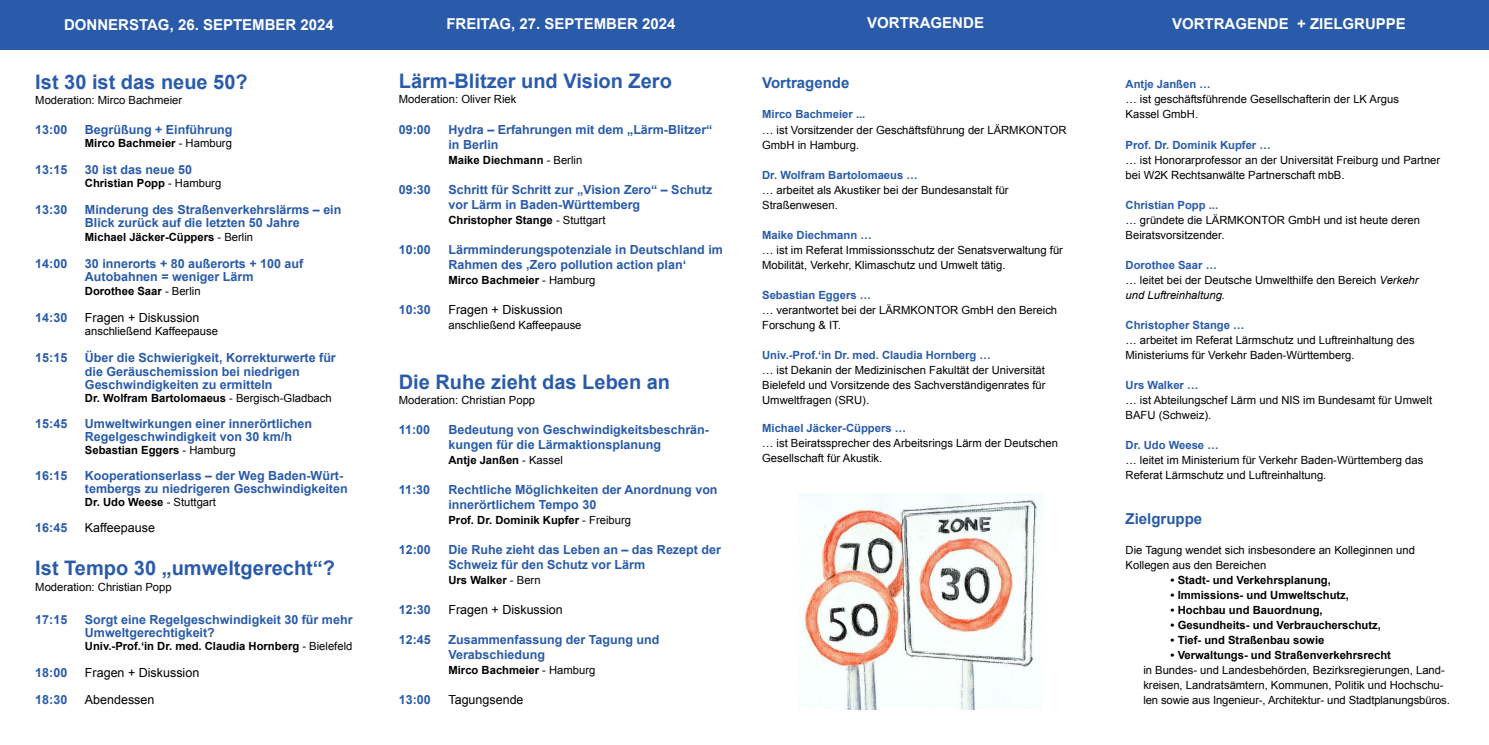
<style>
.page{position:relative;width:1489px;height:745px;background:#fff}
.page>*{position:absolute;margin:0;border:0;box-sizing:border-box;transform-origin:0 0}
.t1{font:700 20px "Arial";color:#295baa}
.t2{font:700 15px "Arial";color:#fff}
.t3{font:700 15px "Arial";color:#295baa}
.t4{font:700 12.5px/13.5px "Arial";color:#295baa}
.t5{font:12.5px "Arial";color:#000101}
.t6{font:11.25px/15px "Arial";color:#000}
.t7{font:700 11.25px "Arial";color:#000}
.t8{font:700 11.25px "Arial";color:#295baa}
.t9{font:11.25px "Arial";color:#000101}
.s1{font-weight:400}
.s2{font-weight:700;color:#295baa}
.s3{font-style:italic}
</style>
<div class="page">
<div style="left:0;top:0;width:1488px;height:50px;background:#295baa"></div>
<img style="left:798px;top:493px;width:244px;height:216px">
<h2 class="t2" style="left:64px;top:15px;width:271px">DONNERSTAG, 26. SEPTEMBER 2024</h2>
<h1 class="t1" style="left:35px;top:69px;width:214px">Ist 30 ist das neue 50?</h1>
<p class="t6" style="left:35px;top:93px;width:148px">Moderation: Mirco Bachmeier</p>
<p class="t4" style="left:35px;top:123px;width:33px">13:00</p>
<p class="t4" style="left:85px;top:123px;width:149px">Begrüßung + Einführung</p>
<p class="t7" style="left:85px;top:136px;width:148px">Mirco Bachmeier <span class="s1">- Hamburg</span></p>
<p class="t4" style="left:35px;top:163px;width:33px">13:15</p>
<p class="t4" style="left:85px;top:163px;width:108px">30 ist das neue 50</p>
<p class="t7" style="left:85px;top:175px;width:138px">Christian Popp <span class="s1">- Hamburg</span></p>
<p class="t4" style="left:35px;top:203px;width:33px">13:30</p>
<p class="t4" style="left:85px;top:203px;width:258px">Minderung des Straßenverkehrslärms – ein<br>Blick zurück auf die letzten 50 Jahre</p>
<p class="t7" style="left:85px;top:229px;width:170px">Michael Jäcker-Cüppers <span class="s1">- Berlin</span></p>
<p class="t4" style="left:35px;top:257px;width:33px">14:00</p>
<p class="t4" style="left:85px;top:257px;width:220px">30 innerorts + 80 außerorts + 100 auf<br>Autobahnen = weniger Lärm</p>
<p class="t7" style="left:85px;top:283px;width:117px">Dorothee Saar <span class="s1">- Berlin</span></p>
<p class="t4" style="left:35px;top:311px;width:33px">14:30</p>
<p class="t5" style="left:85px;top:309px;width:116px">Fragen + Diskussion</p>
<p class="t9" style="left:85px;top:324px;width:135px">anschließend Kaffeepause</p>
<p class="t4" style="left:35px;top:351px;width:33px">15:15</p>
<p class="t4" style="left:85px;top:351px;width:252px">Über die Schwierigkeit, Korrekturwerte für die Geräuschemission bei niedrigen<br>Geschwindigkeiten zu ermitteln</p>
<p class="t7" style="left:85px;top:390px;width:248px">Dr. Wolfram Bartolomaeus <span class="s1">- Bergisch-Gladbach</span></p>
<p class="t4" style="left:35px;top:417px;width:33px">15:45</p>
<p class="t4" style="left:85px;top:417px;width:229px">Umweltwirkungen einer innerörtlichen<br>Regelgeschwindigkeit von 30 km/h</p>
<p class="t7" style="left:85px;top:442px;width:152px">Sebastian Eggers <span class="s1">- Hamburg</span></p>
<p class="t4" style="left:35px;top:468px;width:33px">16:15</p>
<p class="t4" style="left:85px;top:468px;width:264px">Kooperationserlass – der Weg Baden-Würt&shy;tembergs zu niedrigeren Geschwindigkeiten</p>
<p class="t7" style="left:85px;top:494px;width:133px">Dr. Udo Weese <span class="s1">- Stuttgart</span></p>
<p class="t4" style="left:35px;top:520px;width:33px">16:45</p>
<p class="t5" style="left:85px;top:519px;width:71px">Kaffeepause</p>
<h1 class="t1" style="left:35px;top:554px;width:301px">Ist Tempo 30 „umweltgerecht“?</h1>
<p class="t6" style="left:35px;top:579px;width:138px">Moderation: Christian Popp</p>
<p class="t4" style="left:35px;top:612px;width:33px">17:15</p>
<p class="t4" style="left:85px;top:612px;width:269px">Sorgt eine Regelgeschwindigkeit 30 für mehr<br>Umweltgerechtigkeit?</p>
<p class="t7" style="left:85px;top:638px;width:269px">Univ.-Prof.‘in Dr. med. Claudia Hornberg <span class="s1">- Bielefeld</span></p>
<p class="t4" style="left:35px;top:665px;width:33px">18:00</p>
<p class="t5" style="left:85px;top:663px;width:116px">Fragen + Diskussion</p>
<p class="t4" style="left:35px;top:692px;width:33px">18:30</p>
<p class="t5" style="left:85px;top:690px;width:71px">Abendessen</p>
<h2 class="t2" style="left:446px;top:14px;width:230px">FREITAG, 27. SEPTEMBER 2024</h2>
<h1 class="t1" style="left:399px;top:68px;width:275px">Lärm-Blitzer und Vision Zero</h1>
<p class="t6" style="left:399px;top:92px;width:119px">Moderation: Oliver Riek</p>
<p class="t4" style="left:399px;top:123px;width:33px">09:00</p>
<p class="t4" style="left:448px;top:122px;width:265px;line-height:15px">Hydra – Erfahrungen mit dem „Lärm-Blitzer“ in Berlin</p>
<p class="t7" style="left:448px;top:152px;width:135px">Maike Diechmann <span class="s1">- Berlin</span></p>
<p class="t4" style="left:399px;top:183px;width:33px">09:30</p>
<p class="t4" style="left:448px;top:182px;width:265px;line-height:15px">Schritt für Schritt zur „Vision Zero“ – Schutz vor Lärm in Baden-Württemberg</p>
<p class="t7" style="left:448px;top:212px;width:158px">Christopher Stange <span class="s1">- Stuttgart</span></p>
<p class="t4" style="left:399px;top:243px;width:33px">10:00</p>
<p class="t4" style="left:448px;top:242px;width:276px;line-height:15px">Lärmminderungspotenziale in Deutschland im<br>Rahmen des ‚Zero pollution action plan‘</p>
<p class="t7" style="left:448px;top:272px;width:148px">Mirco Bachmeier <span class="s1">- Hamburg</span></p>
<p class="t4" style="left:399px;top:303px;width:33px">10:30</p>
<p class="t5" style="left:448px;top:301px;width:116px">Fragen + Diskussion</p>
<p class="t9" style="left:448px;top:317px;width:135px">anschließend Kaffeepause</p>
<h1 class="t1" style="left:399px;top:368px;width:273px">Die Ruhe zieht das Leben an</h1>
<p class="t6" style="left:399px;top:392px;width:138px">Moderation: Christian Popp</p>
<p class="t4" style="left:399px;top:423px;width:33px">11:00</p>
<p class="t4" style="left:448px;top:422px;width:262px;line-height:15px">Bedeutung von Geschwindigkeitsbeschrän&shy;kungen für die Lärmaktionsplanung</p>
<p class="t7" style="left:448px;top:452px;width:116px">Antje Janßen <span class="s1">- Kassel</span></p>
<p class="t4" style="left:399px;top:483px;width:33px">11:30</p>
<p class="t4" style="left:448px;top:482px;width:271px;line-height:15px">Rechtliche Möglichkeiten der Anordnung von innerörtlichem Tempo 30</p>
<p class="t7" style="left:448px;top:512px;width:184px">Prof. Dr. Dominik Kupfer <span class="s1">- Freiburg</span></p>
<p class="t4" style="left:399px;top:543px;width:33px">12:00</p>
<p class="t4" style="left:448px;top:542px;width:274px;line-height:15px">Die Ruhe zieht das Leben an – das Rezept der<br>Schweiz für den Schutz vor Lärm</p>
<p class="t7" style="left:448px;top:572px;width:94px">Urs Walker <span class="s1">- Bern</span></p>
<p class="t4" style="left:399px;top:603px;width:33px">12:30</p>
<p class="t5" style="left:448px;top:601px;width:116px">Fragen + Diskussion</p>
<p class="t4" style="left:399px;top:633px;width:33px">12:45</p>
<p class="t4" style="left:448px;top:632px;width:212px;line-height:15px">Zusammenfassung der Tagung und<br>Verabschiedung</p>
<p class="t7" style="left:448px;top:662px;width:148px">Mirco Bachmeier <span class="s1">- Hamburg</span></p>
<p class="t4" style="left:399px;top:693px;width:33px">13:00</p>
<p class="t5" style="left:448px;top:691px;width:77px">Tagungsende</p>
<h2 class="t2" style="left:867px;top:13px;width:118px">VORTRAGENDE</h2>
<h2 class="t2" style="left:1171px;top:13px;width:235px">VORTRAGENDE + ZIELGRUPPE</h2>
<h2 class="t3" style="left:762px;top:73px;width:89px">Vortragende</h2>
<p class="t8" style="left:762px;top:107px;width:105px">Mirco Bachmeier ...</p>
<p class="t6" style="left:762px;top:122px;width:306px">… ist Vorsitzender der Geschäftsführung der LÄRMKONTOR<br>GmbH in Hamburg.</p>
<p class="t8" style="left:762px;top:167px;width:157px">Dr. Wolfram Bartolomaeus …</p>
<p class="t6" style="left:762px;top:182px;width:248px">… arbeitet als Akustiker bei der Bundesanstalt für<br>Straßenwesen.</p>
<p class="t8" style="left:762px;top:227px;width:111px">Maike Diechmann …</p>
<p class="t6" style="left:762px;top:242px;width:302px">… ist im Referat Immissionsschutz der Senatsverwaltung für<br>Mobilität, Verkehr, Klimaschutz und Umwelt tätig.</p>
<p class="t8" style="left:762px;top:287px;width:110px">Sebastian Eggers …</p>
<p class="t6" style="left:762px;top:302px;width:296px">… verantwortet bei der LÄRMKONTOR GmbH den Bereich<br>Forschung &amp; IT.</p>
<p class="t8" style="left:762px;top:347px;width:230px">Univ.-Prof.‘in Dr. med. Claudia Hornberg …</p>
<p class="t6" style="left:762px;top:362px;width:285px;text-align:justify">… ist Dekanin der Medizinischen Fakultät der Universität Bielefeld und Vorsitzende des Sachverständigenrates für Umweltfragen (SRU).</p>
<p class="t8" style="left:762px;top:420px;width:145px">Michael Jäcker-Cüppers …</p>
<p class="t6" style="left:762px;top:435px;width:297px">… ist Beiratssprecher des Arbeitsrings Lärm der Deutschen<br>Gesellschaft für Akustik.</p>
<p class="t8" style="left:1125px;top:77px;width:87px">Antje Janßen …</p>
<p class="t6" style="left:1125px;top:92px;width:275px">… ist geschäftsführende Gesellschafterin der LK Argus<br>Kassel GmbH.</p>
<p class="t8" style="left:1125px;top:137px;width:147px">Prof. Dr. Dominik Kupfer …</p>
<p class="t6" style="left:1125px;top:152px;width:316px">… ist Honorarprofessor an der Universität Freiburg und Partner bei W2K Rechtsanwälte Partnerschaft mbB.</p>
<p class="t8" style="left:1125px;top:197px;width:94px">Christian Popp ...</p>
<p class="t6" style="left:1125px;top:212px;width:296px">… gründete die LÄRMKONTOR GmbH und ist heute deren<br>Beiratsvorsitzender.</p>
<p class="t6" style="left:1125px;top:257px;width:294px"><span class="s2">Dorothee Saar …<br></span>… leitet bei der Deutsche Umwelthilfe den Bereich <span class="s3">Verkehr und Luftreinhaltung.</span></p>
<p class="t8" style="left:1125px;top:317px;width:120px">Christopher Stange …</p>
<p class="t6" style="left:1125px;top:332px;width:290px">… arbeitet im Referat Lärmschutz und Luftreinhaltung des<br>Ministeriums für Verkehr Baden-Württemberg.</p>
<p class="t8" style="left:1125px;top:377px;width:74px">Urs Walker …</p>
<p class="t6" style="left:1125px;top:392px;width:308px">… ist Abteilungschef Lärm und NIS im Bundesamt für Umwelt<br>BAFU (Schweiz).</p>
<p class="t8" style="left:1125px;top:437px;width:94px">Dr. Udo Weese …</p>
<p class="t6" style="left:1125px;top:452px;width:299px">… leitet im Ministerium für Verkehr Baden-Württemberg das<br>Referat Lärmschutz und Luftreinhaltung.</p>
<h2 class="t3" style="left:1125px;top:508px;width:78px">Zielgruppe</h2>
<p class="t6" style="left:1125px;top:542px;width:291px">Die Tagung wendet sich insbesondere an Kolleginnen und<br>Kollegen aus den Bereichen</p>
<p class="t7" style="left:1170px;top:572px;width:162px">• Stadt- und Verkehrsplanung,</p>
<p class="t7" style="left:1170px;top:587px;width:180px">• Immissions- und Umweltschutz,</p>
<p class="t7" style="left:1170px;top:602px;width:154px">• Hochbau und Bauordnung,</p>
<p class="t7" style="left:1170px;top:617px;width:212px">• Gesundheits- und Verbraucherschutz,</p>
<p class="t7" style="left:1170px;top:632px;width:155px">• Tief- und Straßenbau sowie</p>
<p class="t7" style="left:1170px;top:647px;width:222px">• Verwaltungs- und Straßenverkehrsrecht</p>
<p class="t6" style="left:1143px;top:662px;width:308px">in Bundes- und Landesbehörden, Bezirksregierungen, Land&shy;kreisen, Landratsämtern, Kommunen, Politik und Hochschu&shy;len sowie aus Ingenieur-, Architektur- und Stadtplanungsbüros.</p>
</div>
